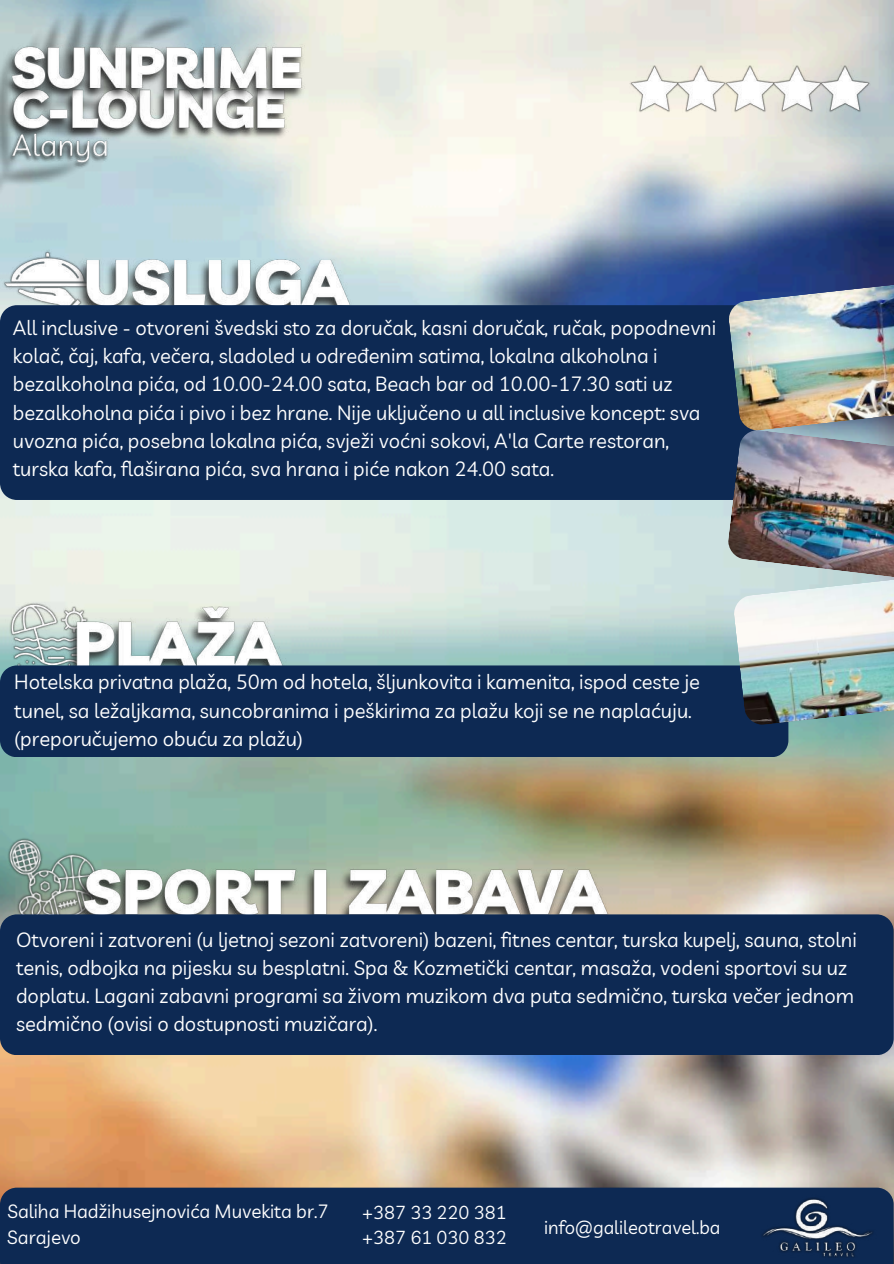
<style>
.page{position:relative;width:894px;height:1264px;background:#fff}
.page>*{position:absolute;margin:0;border:0;box-sizing:border-box;transform-origin:0 0}
.t1{font:20.1px/28.2px "Livvic";color:#fff}
.t2{font:18.75px/25.5px "Livvic";color:#fff}
.t3{font:18.3px/25.5px "Livvic";color:#fff}
</style>
<div class="page">
<img style="left:0;top:0;width:893px;height:1187px">
<div style="left:0;top:1187px;width:893px;height:76px;background:#0d2953"></div>
<img style="left:755px;top:1194px;width:124px;height:65px">
<img style="left:5px;top:596px;width:85px;height:69px">
<img style="left:61px;top:600px;width:230px;height:65px">
<div style="left:0;top:665px;width:788px;height:92px;background:#0d2953"></div>
<img style="left:0;top:827px;width:106px;height:87px">
<img style="left:67px;top:851px;width:549px;height:63px">
<div style="left:0;top:914px;width:893px;height:141px;background:#0d2953"></div>
<img style="left:0;top:250px;width:71px;height:55px">
<img style="left:71px;top:242px;width:288px;height:63px">
<div style="left:0;top:305px;width:727px;height:195px;background:#0d2953"></div>
<img style="left:727px;top:431px;width:166px;height:146px">
<img style="left:727px;top:282px;width:166px;height:149px">
<img style="left:732px;top:577px;width:161px;height:148px">
<img style="left:774px;top:66px;width:45px;height:46px">
<img style="left:819px;top:66px;width:50px;height:46px">
<img style="left:0;top:0;width:195px;height:224px">
<img style="left:0;top:104px;width:292px;height:39px">
<img style="left:0;top:32px;width:309px;height:72px">
<img style="left:5px;top:126px;width:105px;height:45px">
<img style="left:679px;top:66px;width:95px;height:46px">
<img style="left:629px;top:66px;width:50px;height:46px">
<p class="t1" style="left:13px;top:313px;width:704px">All inclusive - otvoreni švedski sto za doručak, kasni doručak, ručak, popodnevni kolač, čaj, kafa, večera, sladoled u određenim satima, lokalna alkoholna i bezalkoholna pića, od 10.00-24.00 sata, Beach bar od 10.00-17.30 sati uz bezalkoholna pića i pivo i bez hrane. Nije uključeno u all inclusive koncept: sva uvozna pića, posebna lokalna pića, svježi voćni sokovi, A'la Carte restoran, turska kafa, flaširana pića, sva hrana i piće nakon 24.00 sata.</p>
<p class="t1" style="left:14px;top:667px;width:687px">Hotelska privatna plaža, 50m od hotela, šljunkovita i kamenita, ispod ceste je tunel, sa ležaljkama, suncobranima i peškirima za plažu koji se ne naplaćuju. (preporučujemo obuću za plažu)</p>
<p class="t1" style="left:16px;top:924px;width:842px">Otvoreni i zatvoreni (u ljetnoj sezoni zatvoreni) bazeni, fitnes centar, turska kupelj, sauna, stolni tenis, odbojka na pijesku su besplatni. Spa &amp; Kozmetički centar, masaža, vodeni sportovi su uz doplatu. Lagani zabavni programi sa živom muzikom dva puta sedmično, turska večer jednom sedmično (ovisi o dostupnosti muzičara).</p>
<p class="t2" style="left:7px;top:1198px;width:323px">Saliha Hadžihusejnovića Muvekita br.7<br>Sarajevo</p>
<p class="t3" style="left:362px;top:1198px;width:146px">+387 33 220 381 +387 61 030 832</p>
<p class="t3" style="left:544px;top:1213px;width:178px">info@galileotravel.ba</p>
</div>
